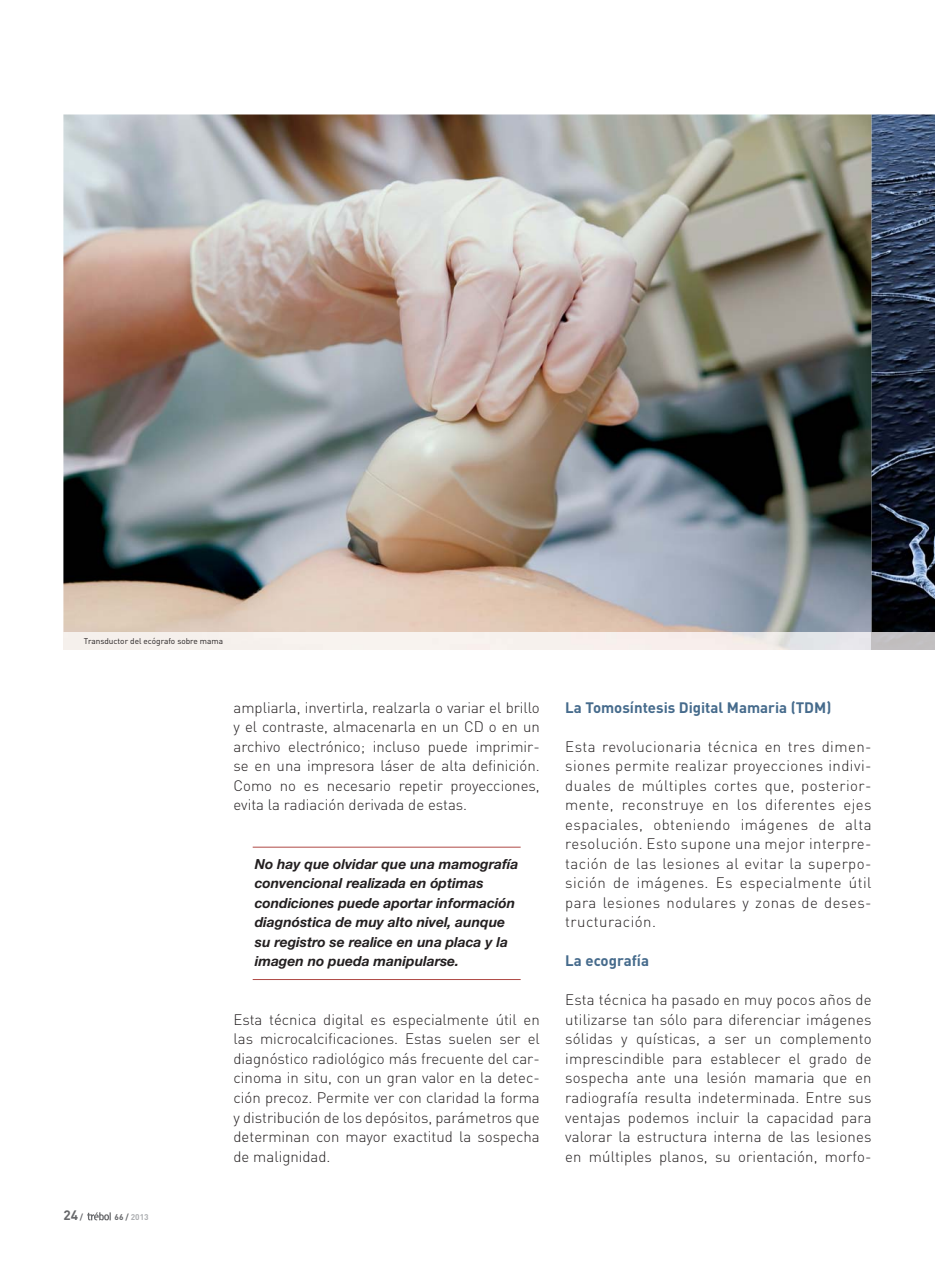
<style>
.page{position:relative;width:935px;height:1263px;background:#fff}
.page>*{position:absolute;margin:0;border:0;box-sizing:border-box;transform-origin:0 0}
.t1{font:300 15px/19.5px "DIN";color:#231f20;text-align:justify}
.t2{font:700 15px "DIN";color:#466b8c}
.t3{font:italic 700 13.8px/19.5px "Helvetica Neue";color:#231f20}
.t4{font:700 13.5px "DIN";color:#67686b}
.t5{font:8.25px "DIN";color:#231f20}
.t6{font:700 8.25px "DIN";color:#aeb0b3}
.s1{font-size:8.25px}
.s2{color:#67686b}
</style>
<div class="page">
<svg style="left:87px;top:1212px;width:24px;height:8px"></svg>
<hr style="left:253px;top:846px;width:267px;height:1px;background:#af4a45">
<hr style="left:253px;top:978px;width:267px;height:1px;background:#af4a45">
<img style="left:63px;top:114px;width:872px;height:518px">
<svg style="left:871px;top:632px;width:64px;height:17px"></svg>
<p class="t5" style="left:84px;top:637px;width:141px">Transductor del ecógrafo sobre mama</p>
<p class="t4" style="left:63px;top:1210px;width:21px">24 <span class="s1">/</span></p>
<p class="t6" style="left:115px;top:1214px;width:36px"><span class="s2">66 /</span> 2013</p>
<p class="t1" style="left:233px;top:699px;width:308px">ampliarla, invertirla, realzarla o variar el brillo y el contraste, almacenarla en un CD o en un archivo electrónico; incluso puede imprimir&shy;se en una impresora láser de alta definición.<br>Como no es necesario repetir proyecciones, evita la radiación derivada de estas.</p>
<p class="t3" style="left:255px;top:855px;width:265px">No hay que olvidar que una mamografía convencional realizada en óptimas condiciones puede aportar información diagnóstica de muy alto nivel, aunque su registro se realice en una placa y la imagen no pueda manipularse.</p>
<p class="t1" style="left:233px;top:1011px;width:308px">Esta técnica digital es especialmente útil en las microcalcificaciones. Estas suelen ser el diagnóstico radiológico más frecuente del car&shy;cinoma in situ, con un gran valor en la detec&shy;ción precoz. Permite ver con claridad la forma y distribución de los depósitos, parámetros que determinan con mayor exactitud la sospecha de malignidad.</p>
<p class="t2" style="left:565px;top:701px;width:267px">La Tomosíntesis Digital Mamaria (TDM)</p>
<p class="t1" style="left:565px;top:738px;width:308px">Esta revolucionaria técnica en tres dimen&shy;siones permite realizar proyecciones indivi&shy;duales de múltiples cortes que, posterior&shy;mente, reconstruye en los diferentes ejes espaciales, obteniendo imágenes de alta resolución. Esto supone una mejor interpre&shy;tación de las lesiones al evitar la superpo&shy;sición de imágenes. Es especialmente útil para lesiones nodulares y zonas de deses&shy;tructuración.</p>
<p class="t2" style="left:565px;top:955px;width:85px">La ecografía</p>
<p class="t1" style="left:565px;top:991px;width:308px">Esta técnica ha pasado en muy pocos años de utilizarse tan sólo para diferenciar imágenes sólidas y quísticas, a ser un complemento imprescindible para establecer el grado de sospecha ante una lesión mamaria que en radiografía resulta indeterminada. Entre sus ventajas podemos incluir la capacidad para valorar la estructura interna de las lesiones en múltiples planos, su orientación, morfo-</p>
</div>
